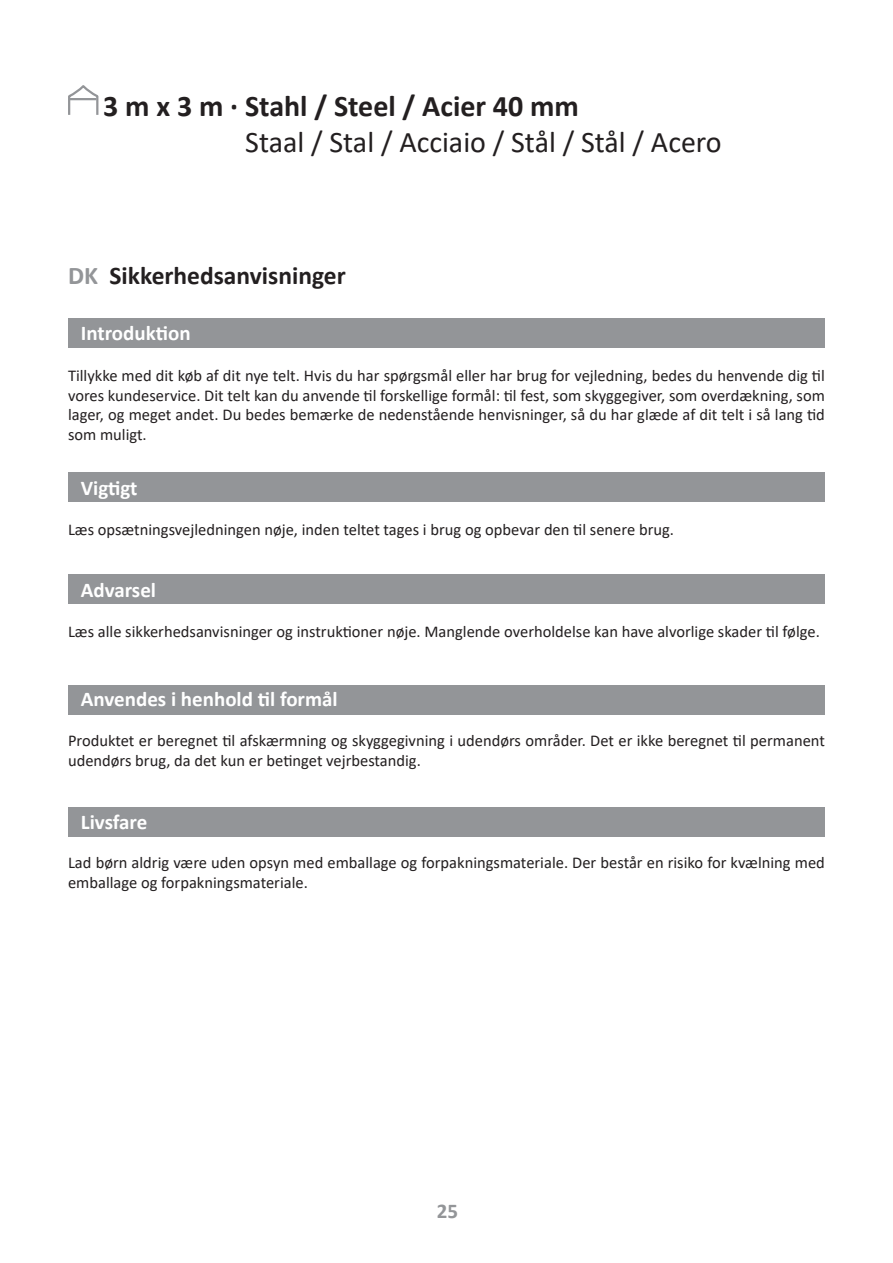
<style>
.page{position:relative;width:893px;height:1263px;background:#fff}
.page>*{position:absolute;margin:0;border:0;box-sizing:border-box;transform-origin:0 0}
.t1{font:30px "Calibri";color:#231f20}
.t2{font:700 30px "Calibri";color:#231f20}
.t3{font:700 25.5px "Calibri";color:#231f20}
.t4{font:700 21px "Calibri";color:#fff}
.t5{font:700 21px "Calibri";color:#939598}
.t6{font:16.5px/19.8px "Calibri";color:#231f20}
.s1{color:#939598}
</style>
<div class="page">
<svg style="left:68px;top:85px;width:31px;height:30px"></svg>
<hr style="left:70px;top:98px;width:26px;height:2px;background:#939598">
<div style="left:68px;top:318px;width:757px;height:30px;background:#939598"></div>
<div style="left:68px;top:472px;width:757px;height:30px;background:#939598"></div>
<div style="left:68px;top:685px;width:757px;height:30px;background:#939598"></div>
<div style="left:68px;top:574px;width:757px;height:30px;background:#939598"></div>
<div style="left:68px;top:807px;width:757px;height:30px;background:#939598"></div>
<h1 class="t2" style="left:103px;top:85px;width:477px">3 m x 3 m · Stahl / Steel / Acier 40 mm</h1>
<h1 class="t1" style="left:245px;top:121px;width:478px">Staal / Stal / Acciaio / Stål / Stål / Acero</h1>
<h2 class="t3" style="left:68px;top:258px;width:279px"><span class="s1">DK</span> Sikkerhedsanvisninger</h2>
<p class="t4" style="left:81px;top:318px;width:111px">Introduktion</p>
<p class="t6" style="left:68px;top:365px;width:758px;text-align:justify">Tillykke med dit køb af dit nye telt. Hvis du har spørgsmål eller har brug for vejledning, bedes du henvende dig til vores kundeservice. Dit telt kan du anvende til forskellige formål: til fest, som skyggegiver, som overdækning, som lager, og meget andet. Du bedes bemærke de nedenstående henvisninger, så du har glæde af dit telt i så lang tid som muligt.</p>
<p class="t4" style="left:81px;top:473px;width:58px">Vigtigt</p>
<p class="t6" style="left:68px;top:519px;width:607px">Læs opsætningsvejledningen nøje, inden teltet tages i brug og opbevar den til senere brug.</p>
<p class="t4" style="left:81px;top:575px;width:77px">Advarsel</p>
<p class="t6" style="left:68px;top:621px;width:753px">Læs alle sikkerhedsanvisninger og instruktioner nøje. Manglende overholdelse kan have alvorlige skader til følge.</p>
<p class="t4" style="left:81px;top:684px;width:258px">Anvendes i henhold til formål</p>
<p class="t6" style="left:68px;top:730px;width:758px">Produktet er beregnet til afskærmning og skyggegivning i udendørs områder. Det er ikke beregnet til permanent udendørs brug, da det kun er betinget vejrbestandig.</p>
<p class="t4" style="left:81px;top:807px;width:68px">Livsfare</p>
<p class="t6" style="left:68px;top:852px;width:758px">Lad børn aldrig være uden opsyn med emballage og forpakningsmateriale. Der består en risiko for kvælning med emballage og forpakningsmateriale.</p>
<p class="t5" style="left:437px;top:1196px;width:23px">25</p>
</div>
